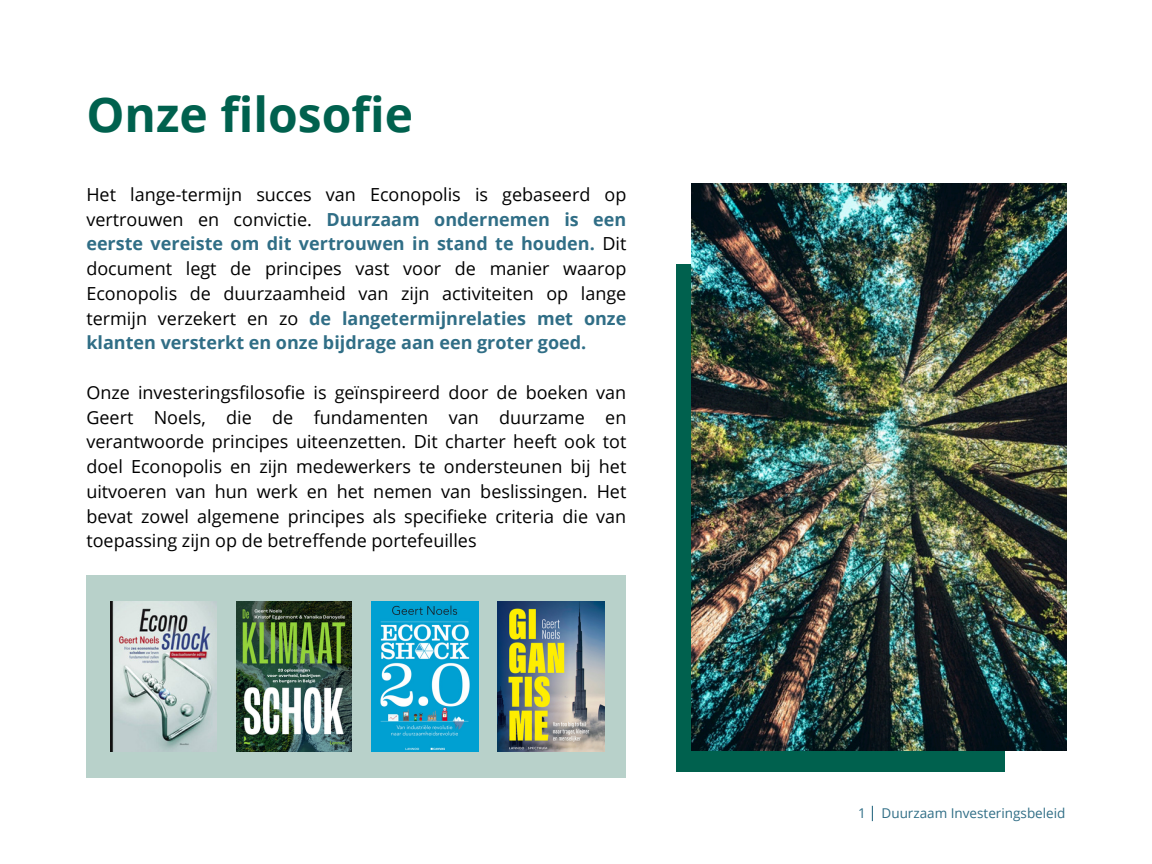
<style>
.page{position:relative;width:1152px;height:864px;background:#fff}
.page>*{position:absolute;margin:0;border:0;box-sizing:border-box;transform-origin:0 0}
.t1{font:700 48px "Open Sans";color:#00614e}
.t2{font:18px/24.8px "Open Sans";color:#000;text-align:justify}
.t3{font:13.5px "Open Sans";color:#306e86}
.s1{font-weight:700;color:#306e86}
</style>
<div class="page">
<div style="left:86px;top:575px;width:540px;height:203px;background:#b8d1ca"></div>
<img style="left:111px;top:602px;width:106px;height:149px">
<img style="left:236px;top:602px;width:115px;height:149px">
<img style="left:371px;top:602px;width:107px;height:149px">
<img style="left:498px;top:602px;width:107px;height:149px">
<div style="left:677px;top:265px;width:328px;height:507px;background:#00614e"></div>
<img style="left:692px;top:183px;width:374px;height:567px">
<svg style="left:872px;top:806px;width:1px;height:15px"></svg>
<p class="t1" style="left:86px;top:81px;width:328px">Onze filosofie</p>
<p class="t2" style="left:86px;top:181px;width:541px">Het lange-termijn succes van Econopolis is gebaseerd op vertrouwen en convictie. <span class="s1">Duurzaam ondernemen is een eerste vereiste om dit vertrouwen in stand te houden.</span> Dit document legt de principes vast voor de manier waarop Econopolis de duurzaamheid van zijn activiteiten op lange termijn verzekert en zo <span class="s1">de langetermijnrelaties met onze klanten versterkt en onze bijdrage aan een groter goed.</span></p>
<p class="t2" style="left:86px;top:379px;width:541px">Onze investeringsfilosofie is geïnspireerd door de boeken van Geert Noels, die de fundamenten van duurzame en verantwoorde principes uiteenzetten. Dit charter heeft ook tot doel Econopolis en zijn medewerkers te ondersteunen bij het uitvoeren van hun werk en het nemen van beslissingen. Het bevat zowel algemene principes als specifieke criteria die van toepassing zijn op de betreffende portefeuilles</p>
<p class="t3" style="left:858px;top:804px;width:9px">1</p>
<p class="t3" style="left:882px;top:804px;width:185px">Duurzaam Investeringsbeleid</p>
</div>
